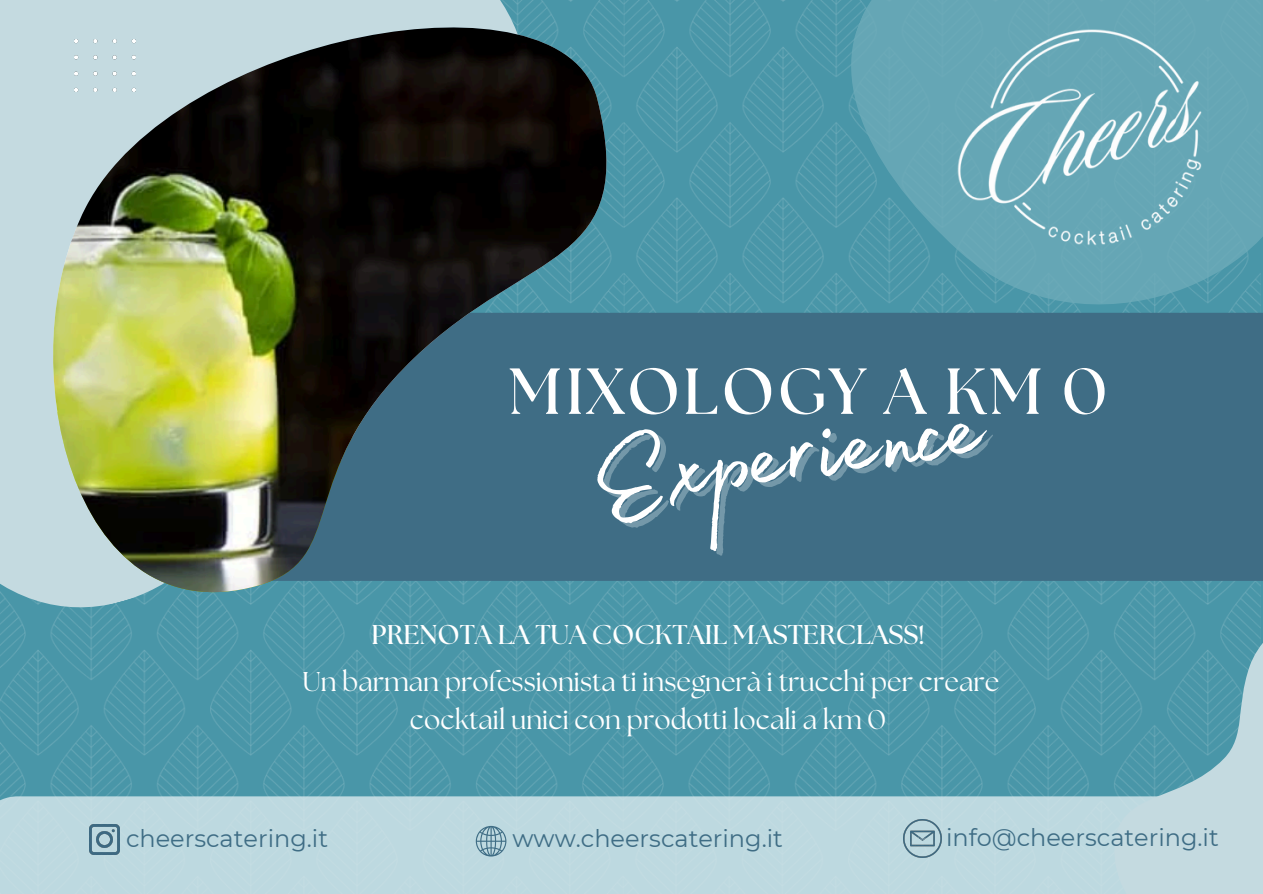
<style>
.page{position:relative;width:1263px;height:894px;background:#fff}
.page>*{position:absolute;margin:0;border:0;box-sizing:border-box;transform-origin:0 0}
.t1{font:145.2px "Madelyn Fill";color:#fff}
.t2{font:700 64.8px "The Seasons";letter-spacing:.045em;color:#fff}
.t3{font:27.15px/37.5px "The Seasons";color:#fff;text-align:center}
.t4{font:700 27.15px "The Seasons";color:#fff}
.t5{font:24px "Montserrat";color:#3f6d85}
</style>
<div class="page">
<img style="left:0;top:0;width:1261px;height:796px">
<div style="left:606px;top:313px;width:657px;height:267px;background:#3f6d85"></div>
<svg style="left:0;top:0;width:532px;height:643px;background:#97c1cb"></svg>
<div style="left:0;top:796px;width:1263px;height:97px;background:#bdd9e0"></div>
<svg style="left:1112px;top:592px;width:151px;height:205px;background:#5fa2b2"></svg>
<svg style="left:823px;top:0;width:440px;height:364px;background:#4c8a9d"></svg>
<img style="left:53px;top:27px;width:553px;height:565px">
<img style="left:75px;top:40px;width:61px;height:52px">
<img style="left:924px;top:0;width:336px;height:305px">
<svg style="left:476px;top:825px;width:30px;height:31px"></svg>
<img style="left:89px;top:824px;width:31px;height:30px">
<img style="left:903px;top:819px;width:39px;height:38px">
<p class="t2" style="left:509px;top:362px;width:600px">MIXOLOGY A KM 0</p>
<p class="t1" style="left:575px;top:369px;width:399px;rotate:-8deg">Experience</p>
<h1 class="t4" style="left:372px;top:621px;width:554px">PRENOTA LA TUA COCKTAIL MASTERCLASS!</h1>
<p class="t3" style="left:302px;top:664px;width:698px">Un barman professionista ti insegnerà i trucchi per creare cocktail unici con prodotti locali a km 0</p>
<p class="t5" style="left:126px;top:823px;width:204px">cheerscatering.it</p>
<p class="t5" style="left:512px;top:823px;width:272px">www.cheerscatering.it</p>
<p class="t5" style="left:946px;top:822px;width:274px">info@cheerscatering.it</p>
</div>
